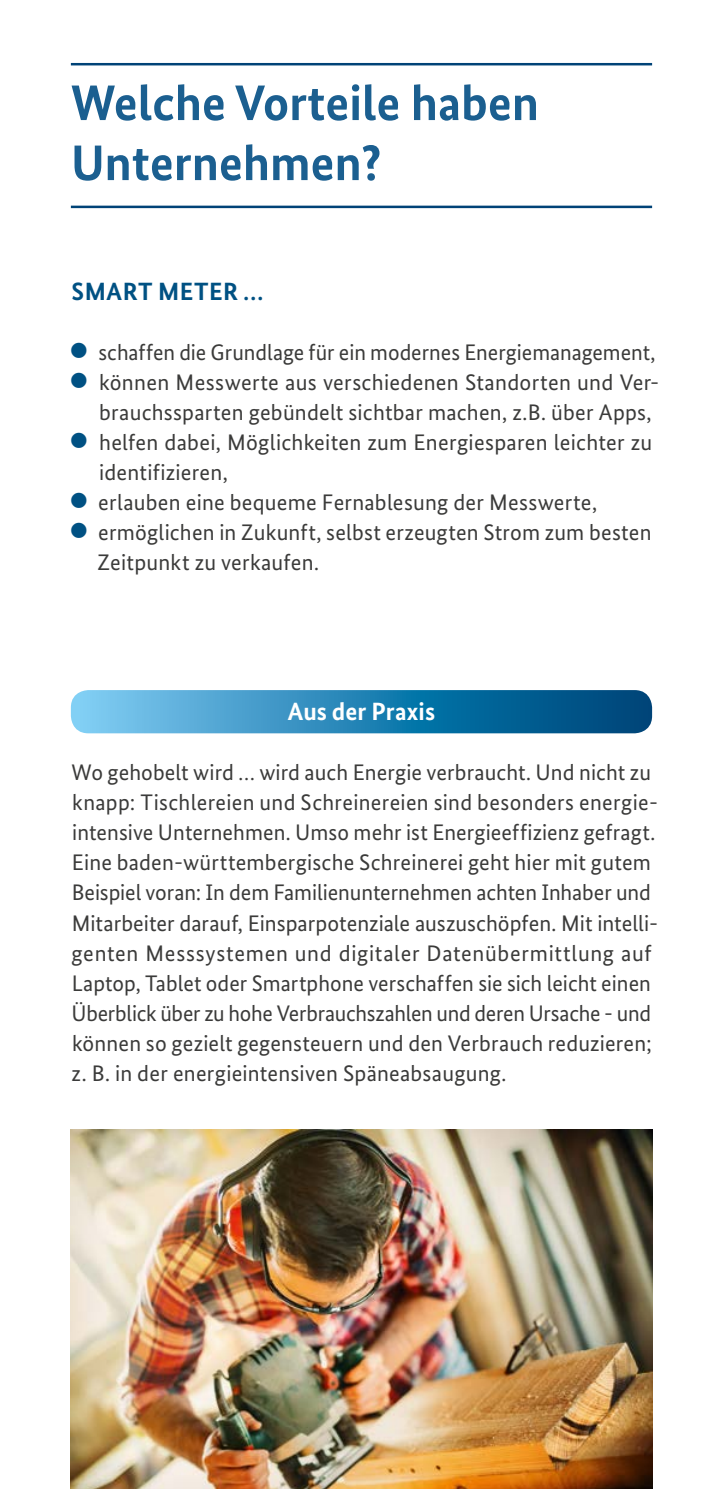
<style>
.page{position:relative;width:723px;height:1489px;background:#fff}
.page>*{position:absolute;margin:0;border:0;box-sizing:border-box;transform-origin:0 0}
.t1{font:700 50px/60px "Bundes Sans";color:#1b5f90}
.t2{font:700 25px "Bundes Sans";letter-spacing:.005em;color:#fff}
.t3{font:700 25px "Bundes Sans";letter-spacing:.02em;color:#005183}
.t4{font:22.5px/30px "Bundes Sans";letter-spacing:.005em;color:#3b3b3a}
.s1{color:#005183}
</style>
<div class="page">
<img style="left:71px;top:1129px;width:581px;height:359px">
<svg style="left:71px;top:690px;width:581px;height:43px"></svg>
<hr style="left:71px;top:63px;width:581px;height:2px;background:#004377">
<hr style="left:71px;top:206px;width:581px;height:2px;background:#004377">
<h2 class="t1" style="left:71px;top:72px;width:469px">Welche Vorteile haben<br>Unternehmen?</h2>
<h3 class="t3" style="left:72px;top:276px;width:193px">SMART METER …</h3>
<p class="t4" style="left:69px;top:337px;width:588px"><span class="s1">•</span> schaffen die Grundlage für ein modernes Energiemanagement,</p>
<p class="t4" style="left:99px;top:367px;width:562px;text-indent:-30px"><span class="s1">•</span> können Messwerte aus verschiedenen Standorten und Ver&shy;brauchssparten gebündelt sichtbar machen, z.B. über Apps,</p>
<p class="t4" style="left:99px;top:427px;width:555px;text-indent:-30px"><span class="s1">•</span> helfen dabei, Möglichkeiten zum Energiesparen leichter zu identifizieren,</p>
<p class="t4" style="left:69px;top:487px;width:529px"><span class="s1">•</span> erlauben eine bequeme Fernablesung der Messwerte,</p>
<p class="t4" style="left:97px;top:517px;width:555px;text-indent:-28px"><span class="s1">•</span> ermöglichen in Zukunft, selbst erzeugten Strom zum besten<br>Zeitpunkt zu verkaufen.</p>
<h3 class="t2" style="left:288px;top:696px;width:149px">Aus der Praxis</h3>
<p class="t4" style="left:72px;top:757px;width:588px">Wo gehobelt wird … wird auch Energie verbraucht. Und nicht zu knapp: Tischlereien und Schreinereien sind besonders energie&shy;intensive Unternehmen. Umso mehr ist Energieeffizienz gefragt.<br>Eine baden-württembergische Schreinerei geht hier mit gutem Beispiel voran: In dem Familienunternehmen achten Inhaber und Mitarbeiter darauf, Einsparpotenziale auszuschöpfen. Mit intelli&shy;genten Messsystemen und digitaler Datenübermittlung auf Laptop, Tablet oder Smartphone verschaffen sie sich leicht einen Überblick über zu hohe Verbrauchszahlen und deren Ursache - und können so gezielt gegensteuern und den Verbrauch reduzieren; z. B. in der energieintensiven Späneabsaugung.</p>
</div>
